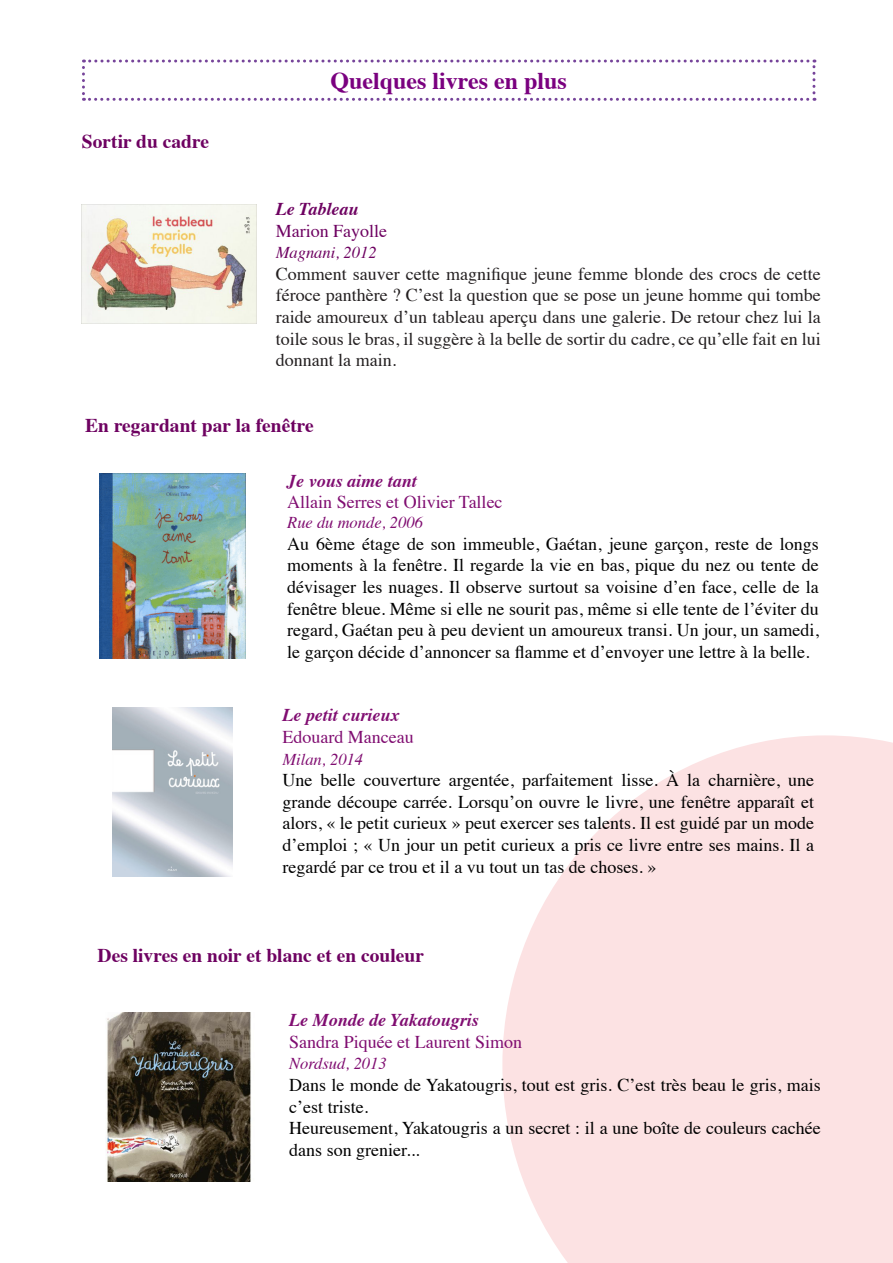
<style>
.page{position:relative;width:893px;height:1263px;background:#fff}
.page>*{position:absolute;margin:0;border:0;box-sizing:border-box;transform-origin:0 0}
.t1{font:700 24px "Times";color:#7a007f}
.t2{font:700 19.5px "Times";color:#6e0261}
.t3{font:18px/21.6px "Times";color:#000;text-align:justify}
.t4{font:18px/21.6px "Times";color:#231f20;text-align:justify}
.t5{font:18px "Times";color:#800d71}
.t6{font:italic 700 18px "Times";color:#800d71}
.t7{font:18px "Times";color:#6e0261}
.t8{font:italic 700 18px "Times";color:#6e0261}
.t9{font:italic 16.5px "Times";color:#800d71}
.t10{font:italic 16.5px "Times";color:#6e0261}
</style>
<div class="page">
<svg style="left:502px;top:735px;width:391px;height:528px;fill:#fce2e3"></svg>
<svg style="left:82px;top:60px;width:733px;height:41px"></svg>
<img style="left:100px;top:473px;width:146px;height:186px">
<img style="left:82px;top:204px;width:174px;height:119px">
<img style="left:112px;top:708px;width:120px;height:168px">
<img style="left:105px;top:1013px;width:146px;height:168px">
<p class="t2" style="left:82px;top:123px;width:129px">Sortir du cadre</p>
<p class="t1" style="left:331px;top:58px;width:238px">Quelques livres en plus</p>
<p class="t8" style="left:276px;top:192px;width:84px">Le Tableau</p>
<p class="t7" style="left:276px;top:214px;width:113px">Marion Fayolle</p>
<p class="t10" style="left:276px;top:238px;width:102px">Magnani, 2012</p>
<p class="t4" style="left:276px;top:261px;width:546px">Comment sauver cette magnifique jeune femme blonde des crocs de cette féroce panthère ? C’est la question que se pose un jeune homme qui tombe raide amoureux d’un tableau aperçu dans une galerie. De retour chez lui la toile sous le bras, il suggère à la belle de sortir du cadre, ce qu’elle fait en lui donnant la main.</p>
<p class="t2" style="left:85px;top:407px;width:230px">En regardant par la fenêtre</p>
<p class="t6" style="left:287px;top:464px;width:131px">Je vous aime tant</p>
<p class="t5" style="left:287px;top:485px;width:217px">Allain Serres et Olivier Tallec</p>
<p class="t9" style="left:287px;top:508px;width:137px">Rue du monde, 2006</p>
<p class="t3" style="left:287px;top:531px;width:533px">Au 6ème étage de son immeuble, Gaétan, jeune garçon, reste de longs moments à la fenêtre. Il regarde la vie en bas, pique du nez ou tente de dévisager les nuages. Il observe surtout sa voisine d’en face, celle de la fenêtre bleue. Même si elle ne sourit pas, même si elle tente de l’éviter du regard, Gaétan peu à peu devient un amoureux transi. Un jour, un samedi, le garçon décide d’annoncer sa flamme et d’envoyer une lettre à la belle.</p>
<p class="t6" style="left:282px;top:698px;width:118px">Le petit curieux</p>
<p class="t5" style="left:282px;top:720px;width:133px">Edouard Manceau</p>
<p class="t9" style="left:282px;top:745px;width:82px">Milan, 2014</p>
<p class="t3" style="left:282px;top:768px;width:533px">Une belle couverture argentée, parfaitement lisse. À la charnière, une grande découpe carrée. Lorsqu’on ouvre le livre, une fenêtre apparaît et alors, « le petit curieux » peut exercer ses talents. Il est guidé par un mode d’emploi ; « Un jour un petit curieux a pris ce livre entre ses mains. Il a regardé par ce trou et il a vu tout un tas de choses. »</p>
<p class="t2" style="left:98px;top:937px;width:328px">Des livres en noir et blanc et en couleur</p>
<p class="t6" style="left:289px;top:1003px;width:191px">Le Monde de Yakatougris</p>
<p class="t5" style="left:289px;top:1025px;width:234px">Sandra Piquée et Laurent Simon</p>
<p class="t9" style="left:289px;top:1049px;width:99px">Nordsud, 2013</p>
<p class="t3" style="left:289px;top:1072px;width:533px">Dans le monde de Yakatougris, tout est gris. C’est très beau le gris, mais c’est triste.</p>
<p class="t3" style="left:289px;top:1116px;width:533px">Heureusement, Yakatougris a un secret : il a une boîte de couleurs cachée dans son grenier...</p>
</div>
